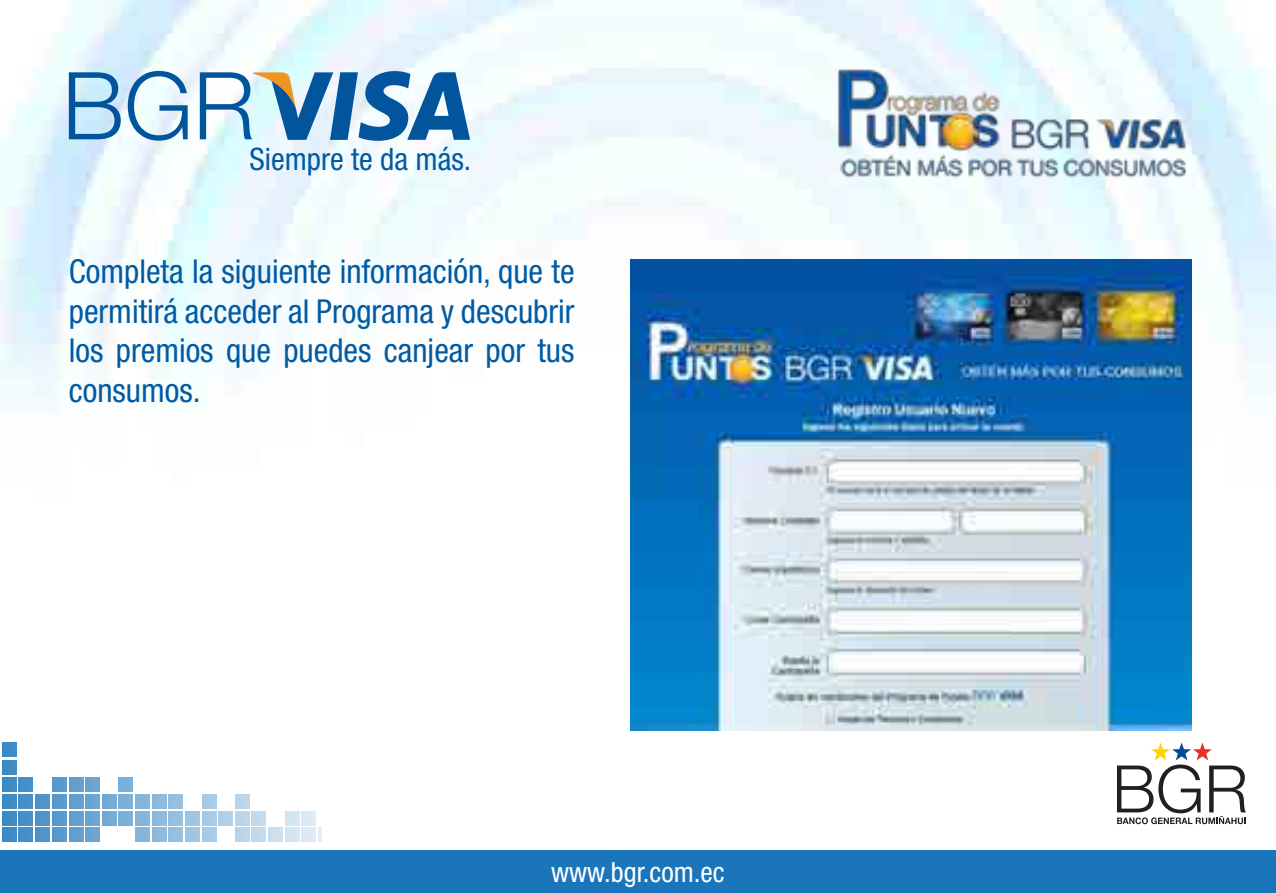
<style>
.page{position:relative;width:1276px;height:893px;background:#fff}
.page>*{position:absolute;margin:0;border:0;box-sizing:border-box;transform-origin:0 0}
.t1{font:condensed 33px/39.6px "Helvetica Neue";color:#005ba4;text-align:justify}
.t2{font:condensed 30.9px "Helvetica Neue";color:#005ba4}
.t3{font:condensed 27.9px "Helvetica Neue";color:#fff}
</style>
<div class="page">
<img style="left:0;top:0;width:1276px;height:851px">
<div style="left:52px;top:777px;width:15px;height:14px;background:#589acd"></div>
<div style="left:52px;top:794px;width:15px;height:14px;background:#589acd"></div>
<div style="left:52px;top:811px;width:15px;height:14px;background:#589acd"></div>
<div style="left:52px;top:828px;width:15px;height:14px;background:#589acd"></div>
<div style="left:69px;top:777px;width:14px;height:14px;background:#609fcf"></div>
<div style="left:69px;top:794px;width:14px;height:14px;background:#609fcf"></div>
<div style="left:69px;top:811px;width:14px;height:14px;background:#609fcf"></div>
<div style="left:69px;top:828px;width:14px;height:14px;background:#609fcf"></div>
<div style="left:85px;top:777px;width:15px;height:14px;background:#6aa5d2"></div>
<div style="left:85px;top:794px;width:15px;height:14px;background:#6aa5d2"></div>
<div style="left:85px;top:811px;width:15px;height:14px;background:#6aa5d2"></div>
<div style="left:85px;top:828px;width:15px;height:14px;background:#6aa5d2"></div>
<div style="left:102px;top:794px;width:14px;height:14px;background:#73aad5"></div>
<div style="left:102px;top:811px;width:14px;height:14px;background:#73aad5"></div>
<div style="left:119px;top:777px;width:14px;height:14px;background:#7cafd8"></div>
<div style="left:119px;top:794px;width:14px;height:14px;background:#7cafd8"></div>
<div style="left:119px;top:811px;width:14px;height:14px;background:#7cafd8"></div>
<div style="left:135px;top:794px;width:15px;height:14px;background:#84b4da"></div>
<div style="left:135px;top:811px;width:15px;height:14px;background:#84b4da"></div>
<div style="left:135px;top:828px;width:15px;height:14px;background:#84b4da"></div>
<div style="left:152px;top:794px;width:14px;height:14px;background:#8dbadd"></div>
<div style="left:152px;top:811px;width:14px;height:14px;background:#8dbadd"></div>
<div style="left:152px;top:828px;width:14px;height:14px;background:#8dbadd"></div>
<div style="left:169px;top:794px;width:14px;height:14px;background:#97c0e0"></div>
<div style="left:169px;top:811px;width:14px;height:14px;background:#97c0e0"></div>
<div style="left:169px;top:828px;width:14px;height:14px;background:#97c0e0"></div>
<div style="left:185px;top:811px;width:15px;height:14px;background:#9fc5e2"></div>
<div style="left:185px;top:828px;width:15px;height:14px;background:#9fc5e2"></div>
<div style="left:202px;top:794px;width:14px;height:14px;background:#a8cae5"></div>
<div style="left:202px;top:811px;width:14px;height:14px;background:#a8cae5"></div>
<div style="left:202px;top:828px;width:14px;height:14px;background:#a8cae5"></div>
<div style="left:218px;top:811px;width:15px;height:14px;background:#b1cfe7"></div>
<div style="left:235px;top:794px;width:14px;height:14px;background:#bad5ea"></div>
<div style="left:235px;top:811px;width:14px;height:14px;background:#bad5ea"></div>
<div style="left:235px;top:828px;width:14px;height:14px;background:#bad5ea"></div>
<div style="left:252px;top:811px;width:14px;height:14px;background:#c2daec"></div>
<div style="left:252px;top:828px;width:14px;height:14px;background:#c2daec"></div>
<div style="left:268px;top:828px;width:15px;height:14px;background:#cce0ef"></div>
<div style="left:285px;top:811px;width:14px;height:14px;background:#d4e5f2"></div>
<div style="left:285px;top:828px;width:14px;height:14px;background:#d4e5f2"></div>
<div style="left:302px;top:811px;width:14px;height:14px;background:#ddeaf4"></div>
<div style="left:302px;top:828px;width:14px;height:14px;background:#ddeaf4"></div>
<svg style="left:318px;top:828px;width:15px;height:14px"></svg>
<div style="left:334px;top:811px;width:14px;height:14px;background:#fff"></div>
<div style="left:351px;top:811px;width:14px;height:14px;background:#fff"></div>
<div style="left:334px;top:828px;width:14px;height:14px;background:#fff"></div>
<div style="left:2px;top:777px;width:14px;height:14px;background:#3c89c5"></div>
<div style="left:2px;top:760px;width:14px;height:15px;background:#3c89c5"></div>
<div style="left:2px;top:742px;width:14px;height:15px;background:#3c89c5"></div>
<div style="left:2px;top:794px;width:14px;height:14px;background:#3c89c5"></div>
<div style="left:2px;top:811px;width:14px;height:14px;background:#3c89c5"></div>
<div style="left:2px;top:828px;width:14px;height:14px;background:#3c89c5"></div>
<div style="left:18px;top:777px;width:15px;height:14px;background:#468fc8"></div>
<div style="left:18px;top:794px;width:15px;height:14px;background:#468fc8"></div>
<div style="left:18px;top:811px;width:15px;height:14px;background:#468fc8"></div>
<div style="left:18px;top:828px;width:15px;height:14px;background:#468fc8"></div>
<div style="left:35px;top:794px;width:15px;height:14px;background:#4f94ca"></div>
<div style="left:35px;top:811px;width:15px;height:14px;background:#4f94ca"></div>
<div style="left:35px;top:828px;width:15px;height:14px;background:#4f94ca"></div>
<svg style="left:1117px;top:742px;width:129px;height:82px"></svg>
<div style="left:0;top:851px;width:1276px;height:42px;background:#1b75bb"></div>
<svg style="left:69px;top:72px;width:52px;height:67px;background:#7fb0d6"></svg>
<svg style="left:128px;top:71px;width:60px;height:70px"></svg>
<svg style="left:200px;top:71px;width:270px;height:70px"></svg>
<img style="left:818px;top:57px;width:388px;height:134px">
<img style="left:630px;top:260px;width:561px;height:470px">
<p class="t2" style="left:249px;top:142px;width:223px">Siempre te da más.</p>
<p class="t1" style="left:69px;top:251px;width:507px">Completa la siguiente información, que te permitirá acceder al Programa y descubrir los premios que puedes canjear por tus consumos.</p>
<p class="t3" style="left:551px;top:855px;width:175px">www.bgr.com.ec</p>
</div>
